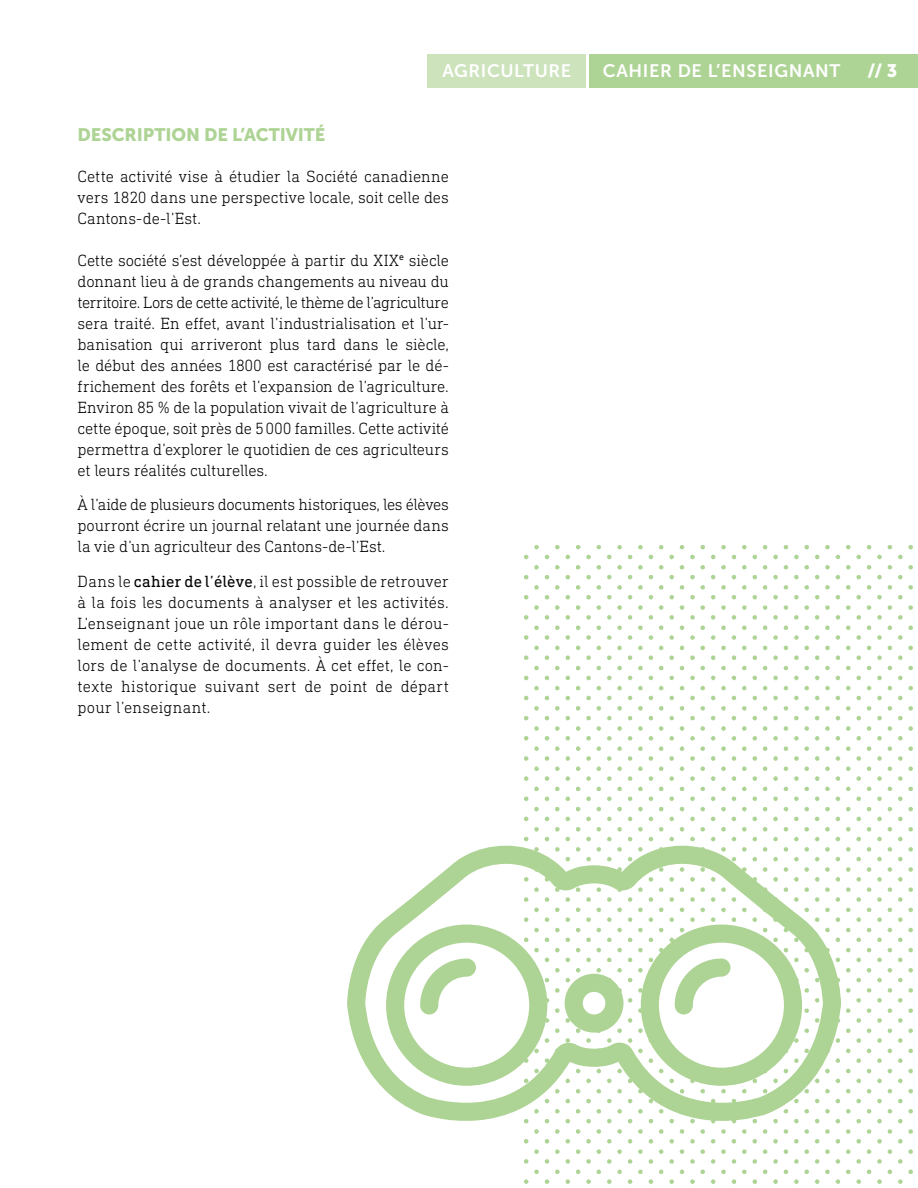
<style>
.page{position:relative;width:918px;height:1188px;background:#fff}
.page>*{position:absolute;margin:0;border:0;box-sizing:border-box;transform-origin:0 0}
.t1{font:18px "Museo Sans 700";letter-spacing:.035em;color:#fff}
.t2{font:18px "Museo Sans 900";letter-spacing:-.005em;color:#aed495}
.t3{font:18px "Museo Sans 900";color:#fff}
.t4{font:300 16.5px/21px "DIN Next Slab Pro";color:#000;text-align:justify}
.s1{font-weight:400}
</style>
<div class="page">
<div style="left:589px;top:54px;width:329px;height:34px;background:#aed495"></div>
<div style="left:428px;top:54px;width:158px;height:34px;background:#cde3bc"></div>
<img style="left:524px;top:546px;width:389px;height:638px">
<svg style="left:347px;top:846px;width:494px;height:275px"></svg>
<svg style="left:420px;top:959px;width:56px;height:56px"></svg>
<svg style="left:675px;top:959px;width:56px;height:56px"></svg>
<p class="t1" style="left:442px;top:61px;width:130px">AGRICULTURE</p>
<p class="t1" style="left:603px;top:61px;width:239px">CAHIER DE L’ENSEIGNANT</p>
<p class="t3" style="left:867px;top:61px;width:31px">//3</p>
<p class="t2" style="left:78px;top:125px;width:249px">DESCRIPTION DE L’ACTIVITÉ</p>
<p class="t4" style="left:78px;top:166px;width:373px">Cette activité vise à étudier la Société canadienne vers 1820 dans une perspective locale, soit celle des Cantons-de-l’Est.</p>
<p class="t4" style="left:78px;top:249px;width:373px">Cette société s’est développée à partir du XIX<sup>e</sup> siècle donnant lieu à de grands changements au niveau du territoire. Lors de cette activité, le thème de l’agriculture sera traité. En effet, avant l’industrialisation et l’ur&shy;banisation qui arriveront plus tard dans le siècle, le début des années 1800 est caractérisé par le dé&shy;frichement des forêts et l’expansion de l’agriculture.<br>Environ 85 % de la population vivait de l’agriculture à cette époque, soit près de 5000 familles. Cette activité permettra d’explorer le quotidien de ces agriculteurs et leurs réalités culturelles.</p>
<p class="t4" style="left:78px;top:494px;width:373px">À l’aide de plusieurs documents historiques, les élèves pourront écrire un journal relatant une journée dans la vie d’un agriculteur des Cantons-de-l’Est.</p>
<p class="t4" style="left:78px;top:570px;width:373px">Dans le <span class="s1">cahier de l’élève</span>, il est possible de retrouver à la fois les documents à analyser et les activités.<br>L’enseignant joue un rôle important dans le dérou&shy;lement de cette activité, il devra guider les élèves lors de l’analyse de documents. À cet effet, le con&shy;texte historique suivant sert de point de départ pour l’enseignant.</p>
</div>
